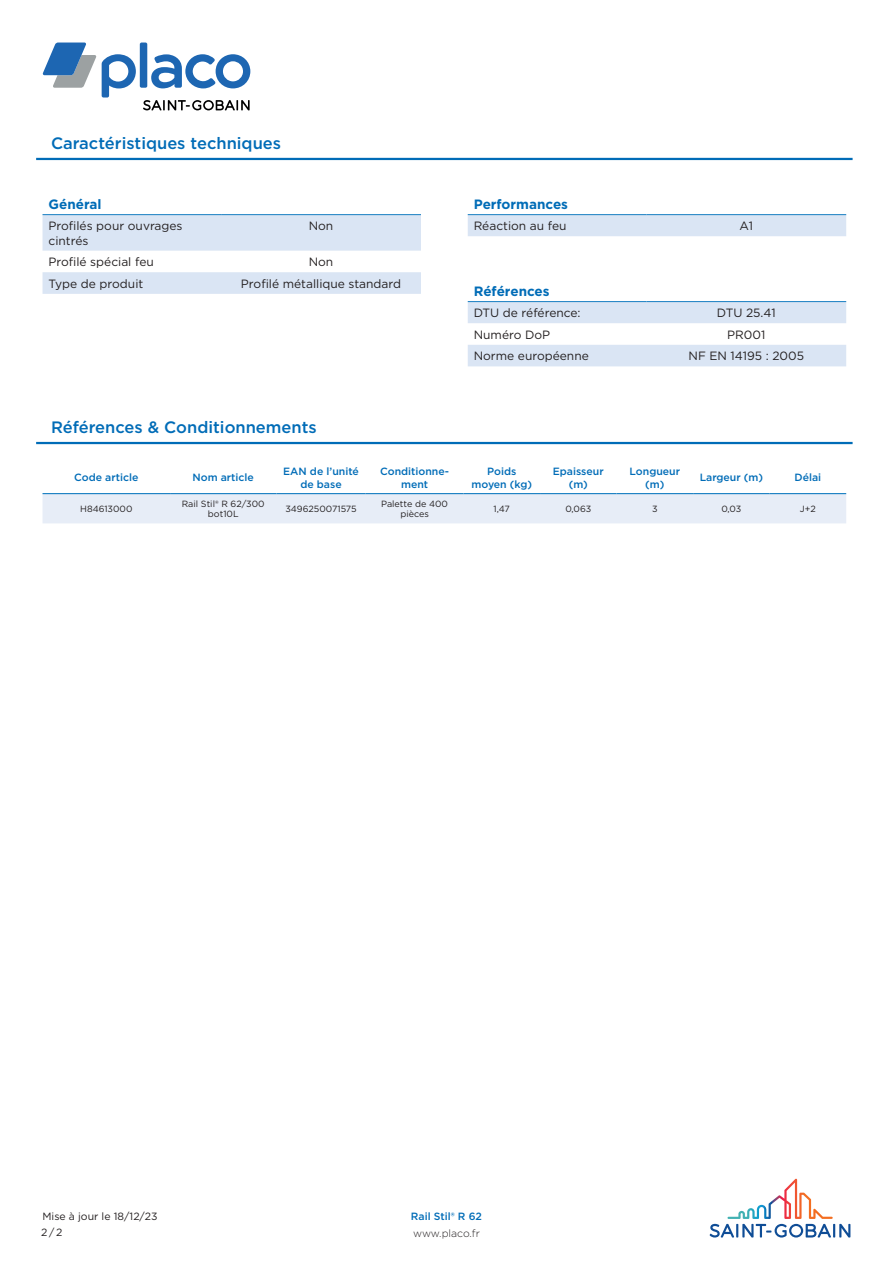
<style>
.page{position:relative;width:893px;height:1263px;background:#fff}
.page>*{position:absolute;margin:0;border:0;box-sizing:border-box;transform-origin:0 0}
.t1{font:500 16.5px "Gotham";color:#006cb7}
.attribute_group{font:700 13.5px "Gotham";color:#006cb7}
.column_1{font:12px/14.4px "Gotham";color:#231f20}
.column_2{font:12px "Gotham";color:#231f20}
.column_header_1_colu{font:500 10.5px/12.6px "Gotham";color:#006cb7;text-align:center}
.t2{font:10.5px/16.6px "Gotham";color:#231f20}
.t3{font:300 10.5px "Gotham";color:#231f20}
.Product_Name_Master{font:500 10.5px "Gotham";color:#006cb7}
.column_2-2{font:9px/10.8px "Gotham";color:#231f20;text-align:center}
.column_4{font:9px/10.8px "Gotham";color:#231f20;text-align:center}
.column_3{font:9px "Gotham";color:#231f20}
.column_1-2{font:9px "Gotham";color:#231f20}
.column_6{font:9px "Gotham";color:#231f20}
.column_5{font:9px "Gotham";color:#231f20}
.column_8{font:9px "Gotham";color:#231f20}
.column_9{font:9px "Gotham";color:#231f20}
.column_7{font:9px "Gotham";color:#231f20}
</style>
<div class="page">
<svg style="left:143px;top:100px;width:107px;height:10px"></svg>
<div style="left:140px;top:43px;width:7px;height:45px;background:#1d66b2;border-radius:2px"></div>
<svg style="left:42px;top:43px;width:94px;height:55px"></svg>
<svg style="left:151px;top:54px;width:99px;height:34px"></svg>
<svg style="left:710px;top:1179px;width:140px;height:58px"></svg>
<hr style="left:36px;top:158px;width:817px;height:2px;background:#006cb7">
<svg style="left:43px;top:215px;width:378px;height:79px"></svg>
<hr style="left:43px;top:214px;width:178px;height:1px;background:#167ec2">
<hr style="left:221px;top:214px;width:200px;height:1px;background:#167ec2">
<div style="left:468px;top:215px;width:378px;height:21px;background:#dae5f4"></div>
<hr style="left:468px;top:214px;width:178px;height:1px;background:#167ec2">
<hr style="left:646px;top:214px;width:200px;height:1px;background:#167ec2">
<svg style="left:468px;top:302px;width:378px;height:64px"></svg>
<hr style="left:468px;top:301px;width:178px;height:1px;background:#167ec2">
<hr style="left:646px;top:301px;width:200px;height:1px;background:#167ec2">
<hr style="left:36px;top:442px;width:817px;height:2px;background:#006cb7">
<div style="left:43px;top:494px;width:803px;height:29px;background:#e7edf7"></div>
<hr style="left:43px;top:493px;width:127px;height:1px;background:#167ec2">
<hr style="left:170px;top:493px;width:106px;height:1px;background:#167ec2">
<hr style="left:276px;top:493px;width:90px;height:1px;background:#167ec2">
<hr style="left:366px;top:493px;width:97px;height:1px;background:#167ec2">
<hr style="left:463px;top:493px;width:77px;height:1px;background:#167ec2">
<hr style="left:540px;top:493px;width:77px;height:1px;background:#167ec2">
<hr style="left:617px;top:493px;width:76px;height:1px;background:#167ec2">
<hr style="left:693px;top:493px;width:77px;height:1px;background:#167ec2">
<hr style="left:770px;top:493px;width:76px;height:1px;background:#167ec2">
<p class="t1" style="left:51px;top:133px;width:232px">Caractéristiques techniques</p>
<p class="attribute_group" style="left:49px;top:195px;width:54px">Général</p>
<p class="column_1" style="left:49px;top:219px;width:136px">Profilés pour ouvrages cintrés</p>
<p class="column_2" style="left:309px;top:218px;width:26px">Non</p>
<p class="column_1" style="left:49px;top:255px;width:107px">Profilé spécial feu</p>
<p class="column_2" style="left:309px;top:254px;width:26px">Non</p>
<p class="column_1" style="left:49px;top:276px;width:96px">Type de produit</p>
<p class="column_2" style="left:241px;top:276px;width:162px">Profilé métallique standard</p>
<p class="t1" style="left:51px;top:417px;width:267px">Références &amp; Conditionnements</p>
<p class="attribute_group" style="left:474px;top:195px;width:96px">Performances</p>
<p class="column_1" style="left:474px;top:219px;width:94px">Réaction au feu</p>
<p class="column_2" style="left:739px;top:218px;width:15px">A1</p>
<p class="attribute_group" style="left:474px;top:282px;width:77px">Références</p>
<p class="column_1" style="left:474px;top:305px;width:108px">DTU de référence:</p>
<p class="column_2" style="left:717px;top:305px;width:60px">DTU 25.41</p>
<p class="column_1" style="left:474px;top:327px;width:78px">Numéro DoP</p>
<p class="column_2" style="left:727px;top:327px;width:40px">PR001</p>
<p class="column_1" style="left:474px;top:349px;width:117px">Norme européenne</p>
<p class="column_2" style="left:688px;top:348px;width:117px">NF EN 14195 : 2005</p>
<p class="column_header_1_colu" style="left:74px;top:471px;width:66px">Code article</p>
<p class="column_header_1_colu" style="left:192px;top:471px;width:63px">Nom article</p>
<p class="column_header_1_colu" style="left:283px;top:465px;width:77px">EAN de l’unité de base</p>
<p class="column_header_1_colu" style="left:380px;top:465px;width:70px">Conditionne&shy;ment</p>
<p class="column_header_1_colu" style="left:471px;top:465px;width:62px">Poids moyen (kg)</p>
<p class="column_header_1_colu" style="left:553px;top:465px;width:52px">Epaisseur (m)</p>
<p class="column_header_1_colu" style="left:630px;top:465px;width:52px">Longueur (m)</p>
<p class="column_header_1_colu" style="left:700px;top:471px;width:65px">Largeur (m)</p>
<p class="column_header_1_colu" style="left:795px;top:471px;width:28px">Délai</p>
<p class="column_1-2" style="left:80px;top:503px;width:54px">H84613000</p>
<p class="column_2-2" style="left:182px;top:498px;width:84px">Rail Stil® R 62/300 bot10L</p>
<p class="column_3" style="left:285px;top:503px;width:73px">3496250071575</p>
<p class="column_4" style="left:381px;top:498px;width:68px">Palette de 400 pièces</p>
<p class="column_5" style="left:493px;top:503px;width:18px">1,47</p>
<p class="column_6" style="left:565px;top:503px;width:27px">0,063</p>
<p class="column_7" style="left:652px;top:503px;width:7px">3</p>
<p class="column_8" style="left:721px;top:503px;width:22px">0,03</p>
<p class="column_9" style="left:800px;top:503px;width:17px">J+2</p>
<p class="t2" style="left:41px;top:1207px;width:118px">Mise à jour le 18/12/23<br>2/2</p>
<p class="Product_Name_Master" style="left:411px;top:1209px;width:73px">Rail Stil® R 62</p>
<p class="t3" style="left:413px;top:1227px;width:68px">www.placo.fr</p>
</div>
